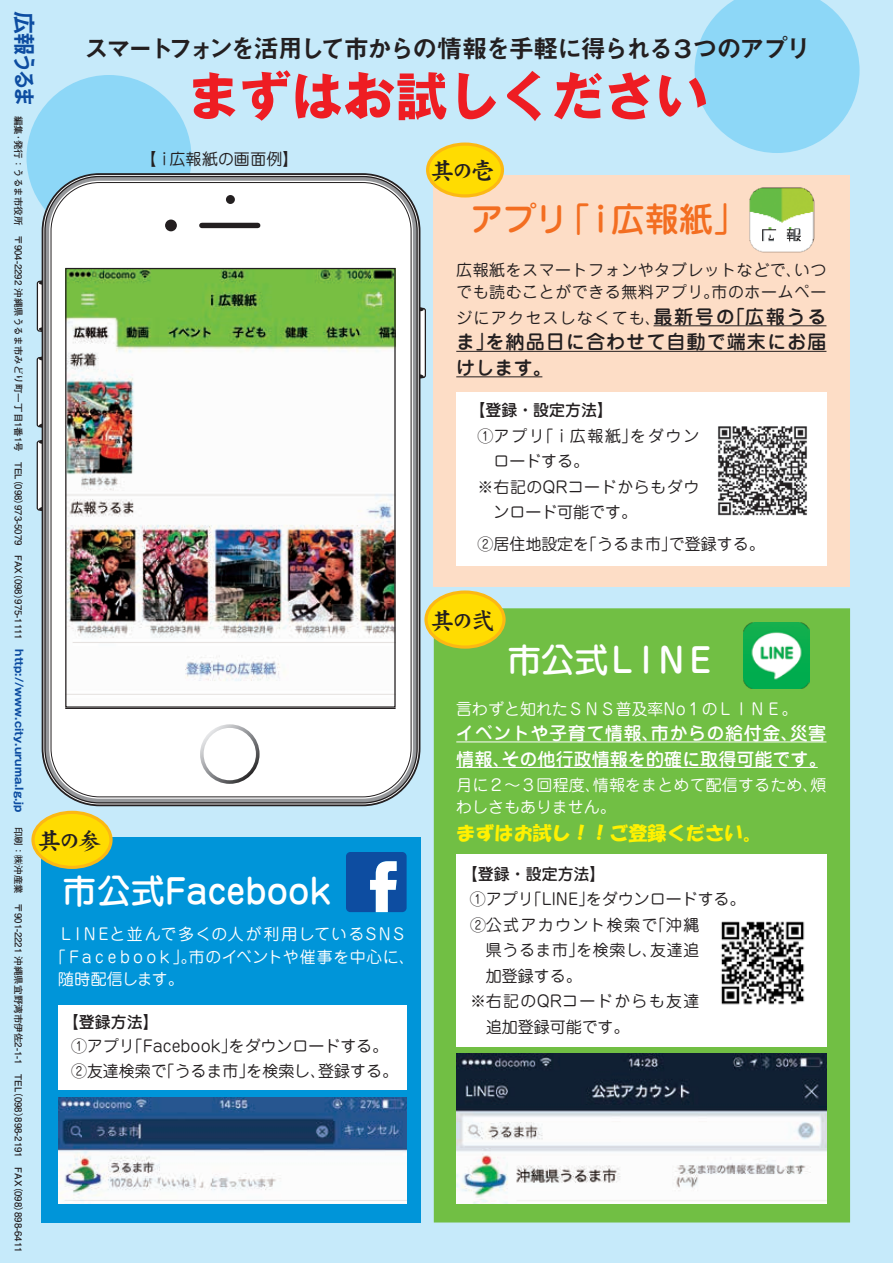
<style>
.page{position:relative;width:893px;height:1263px;background:#c6eafa}
.page>*{position:absolute;margin:0;border:0;box-sizing:border-box;transform-origin:0 0}
.t1{font:700 52.05px "Gothic MB101 Pro";color:#ee1d23}
.t2{font:500 34.05px "Jun 34 Pro";letter-spacing:-.37em;color:#fff}
.t3{font:500 34.05px "Jun 34 Pro";letter-spacing:-.045em;color:#f36e21}
.t4{font:500 34.05px "Jun 34 Pro";letter-spacing:-.13em;color:#fff}
.t5{font:25.35px "Midashi Go Pro MB31";letter-spacing:-.1em;color:#231f20}
.t6{font:23.4px "DF Kai Sho Std W9";letter-spacing:-.135em;color:#231f20}
.t7{font:23.4px "Midashi Go Pro MB31";letter-spacing:-.23em;color:#0d4da1}
.t8{font:500 19.2px/25.5px "Jun 34 Pro";letter-spacing:.05em;color:#231f20}
.t9{font:19.2px "HG Soei Kakupoptai";color:#fff101}
.t10{font:500 18px/25.5px "Jun 34 Pro";color:#fff}
.t11{font:15.9px/24.5px "Jun 201 Pro";color:#231f20}
.t12{font:15.9px/22.4px "Jun 201 Pro";letter-spacing:.03em;color:#231f20}
.t13{font:15.9px/22.4px "Jun 201 Pro";color:#fff}
.t14{font:15.9px "Jun 201 Pro";letter-spacing:.085em;color:#231f20}
.t15{font:15.9px "Jun 201 Pro";letter-spacing:-.03em;color:#fff}
.t16{font:500 15.9px "Jun 34 Pro";color:#231f20}
.t17{font:15.9px "Jun 201 Pro";letter-spacing:.03em;color:#fff}
.t18{font:15.9px "Jun 201 Pro";letter-spacing:.115em;color:#231f20}
.t19{font:15.9px "Jun 201 Pro";letter-spacing:.005em;color:#231f20}
.t20{font:15.9px "Jun 201 Pro";letter-spacing:-.02em;color:#fff}
.t21{font:700 9.6px "Futo Go B101 Pro";color:#231f20}
.s1{font-family:"Gothic MB101 Pro";font-size:10.65px;color:#0d4da1}
.s2{font-family:"Jun 34 Pro";font-weight:500;font-size:19.2px}
</style>
<div class="page">
<div style="left:27px;top:75px;width:165px;height:165px;background:#8dd7f7;border-radius:50%"></div>
<svg style="left:695px;top:0;width:165px;height:153px"></svg>
<svg style="left:36px;top:278px;width:6px;height:54px"></svg>
<svg style="left:36px;top:354px;width:6px;height:75px"></svg>
<svg style="left:420px;top:305px;width:6px;height:75px"></svg>
<svg style="left:36px;top:437px;width:6px;height:75px"></svg>
<svg style="left:45px;top:176px;width:372px;height:627px;background:#f1f2f2"></svg>
<div style="left:46px;top:177px;width:370px;height:625px;border:4px solid #95979a;border-radius:52px"></div>
<svg style="left:200px;top:724px;width:60px;height:60px;background:#eaeaeb"></svg>
<div style="left:202px;top:223px;width:56px;height:5px;background:#231f20"></div>
<div style="left:226px;top:195px;width:9px;height:9px;background:#231f20;border-radius:50%"></div>
<div style="left:165px;top:220px;width:12px;height:11px;background:#231f20;border-radius:50%"></div>
<div style="left:42px;top:837px;width:379px;height:385px;background:#0095d9"></div>
<div style="left:434px;top:175px;width:416px;height:411px;background:#fdddc6"></div>
<div style="left:434px;top:608px;width:416px;height:614px;background:#71bf44"></div>
<div style="left:456px;top:392px;width:370px;height:174px;background:#fff"></div>
<div style="left:456px;top:854px;width:370px;height:192px;background:#fff"></div>
<div style="left:58px;top:1005px;width:349px;height:84px;background:#fff"></div>
<img style="left:744px;top:622px;width:66px;height:66px">
<img style="left:718px;top:426px;width:89px;height:90px">
<img style="left:721px;top:921px;width:84px;height:84px">
<svg style="left:426px;top:143px;width:78px;height:55px"></svg>
<div style="left:426px;top:592px;width:78px;height:55px;background:#ffdc01;border-radius:50%"></div>
<div style="left:424px;top:590px;width:82px;height:59px;border:3px solid #fcb814;border-radius:50%"></div>
<div style="left:33px;top:812px;width:78px;height:55px;background:#ffdc01;border-radius:50%"></div>
<div style="left:31px;top:811px;width:82px;height:58px;border:3px solid #fcb814;border-radius:50%"></div>
<svg style="left:346px;top:852px;width:61px;height:60px;background:#4275b6"></svg>
<img style="left:67px;top:270px;width:327px;height:436px">
<div style="left:65px;top:268px;width:331px;height:440px;border:1px solid #231f20"></div>
<img style="left:456px;top:1054px;width:370px;height:149px">
<img style="left:58px;top:1097px;width:349px;height:106px">
<img style="left:749px;top:187px;width:66px;height:66px">
<hr style="left:653px;top:325px;width:173px;height:1px;background:#231f20">
<hr style="left:456px;top:351px;width:370px;height:1px;background:#231f20">
<hr style="left:456px;top:376px;width:86px;height:1px;background:#231f20">
<hr style="left:456px;top:741px;width:370px;height:1px;background:#fff">
<hr style="left:456px;top:767px;width:362px;height:1px;background:#fff">
<svg style="left:34px;top:451px;width:20px;height:20px"></svg>
<div style="left:34px;top:792px;width:20px;height:19px;background:#c6eafa;border-radius:50%"></div>
<h3 class="t7" style="left:43px;top:11px;width:100px;rotate:90deg">広報うるま</h3>
<p class="t21" style="left:26px;top:116px;width:1138px;rotate:90deg">編集･発行：うるま市役所　〒904-2292 沖縄県うるま市みどり町一丁目1番1号　TEL（098）973-5079　FAX（098）975-1111　<span class="s1">http://www.city.uruma.lg.jp</span>　　印刷：㈱沖産業　〒901-2221 沖縄県宜野湾市伊佐2-1-1　TEL（098）898-2191　FAX（098）898-6411</p>
<h3 class="t5" style="left:84px;top:28px;width:729px">スマートフォンを活用して市からの情報を手軽に得られる３つのアプリ</h3>
<h1 class="t1" style="left:187px;top:53px;width:522px">まずはお試しください</h1>
<h3 class="t19" style="left:141px;top:147px;width:159px">【ｉ広報紙の画面例】</h3>
<h3 class="t6" style="left:431px;top:158px;width:65px">其の壱</h3>
<h2 class="t3" style="left:470px;top:192px;width:279px">アプリ「ｉ広報紙」</h2>
<h3 class="t12" style="left:456px;top:257px;width:372px">広報紙をスマートフォンやタブレットなどで、いつでも読むことができる無料アプリ。市のホームペー</h3>
<h3 class="t14" style="left:456px;top:305px;width:372px">ジにアクセスしなくても、<span class="s2">最新号の「広報うる</span></h3>
<h3 class="t8" style="left:456px;top:327px;width:372px">ま」を納品日に合わせて自動で端末にお届けします。</h3>
<h3 class="t16" style="left:469px;top:397px;width:145px">【登録・設定方法】</h3>
<h3 class="t18" style="left:477px;top:423px;width:223px">①アプリ「ｉ広報紙」をダウン</h3>
<h3 class="t12" style="left:493px;top:448px;width:97px">ロードする。</h3>
<h3 class="t12" style="left:477px;top:474px;width:223px">※右記のQRコードからもダウ</h3>
<h3 class="t11" style="left:493px;top:498px;width:145px">ンロード可能です。</h3>
<h3 class="t11" style="left:478px;top:530px;width:289px">②居住地設定を「うるま市」で登録する。</h3>
<h3 class="t6" style="left:431px;top:608px;width:65px">其の弐</h3>
<h2 class="t4" style="left:507px;top:633px;width:211px">市公式ＬＩＮＥ</h2>
<h3 class="t13" style="left:456px;top:696px;width:343px">言わずと知れたＳＮＳ普及率No１のＬＩＮＥ。</h3>
<h3 class="t10" style="left:456px;top:719px;width:372px">イベントや子育て情報、市からの給付金、災害情報、その他行政情報を的確に取得可能です。</h3>
<h3 class="t13" style="left:456px;top:772px;width:372px">月に２～３回程度、情報をまとめて配信するため、煩わしさもありません。</h3>
<h3 class="t9" style="left:456px;top:823px;width:308px">まずはお試し！！ご登録ください。</h3>
<h3 class="t6" style="left:38px;top:828px;width:65px">其の参</h3>
<h3 class="t16" style="left:462px;top:861px;width:145px">【登録・設定方法】</h3>
<h3 class="t11" style="left:470px;top:885px;width:277px">①アプリ「LINE」をダウンロードする。</h3>
<h3 class="t14" style="left:470px;top:912px;width:231px">②公式アカウント検索で「沖縄</h3>
<h3 class="t12" style="left:486px;top:937px;width:215px">県うるま市」を検索し、友達追</h3>
<h3 class="t12" style="left:486px;top:963px;width:97px">加登録する。</h3>
<h3 class="t14" style="left:470px;top:989px;width:231px">※右記のQRコードからも友達</h3>
<h3 class="t11" style="left:486px;top:1013px;width:145px">追加登録可能です。</h3>
<h2 class="t2" style="left:63px;top:864px;width:276px">市公式Ｆａｃｅｂｏｏｋ</h2>
<h3 class="t17" style="left:58px;top:921px;width:350px">ＬＩＮＥと並んで多くの人が利用しているＳＮＳ</h3>
<h3 class="t15" style="left:50px;top:944px;width:366px">「Ｆａｃｅｂｏｏｋ」。市のイベントや催事を中心に、</h3>
<h3 class="t20" style="left:58px;top:966px;width:127px">随時配信します。</h3>
<h3 class="t16" style="left:63px;top:1009px;width:97px">【登録方法】</h3>
<h3 class="t11" style="left:71px;top:1032px;width:328px">①アプリ「Facebook」をダウンロードする。<br>②友達検索で「うるま市」を検索し、登録する。</h3>
</div>
